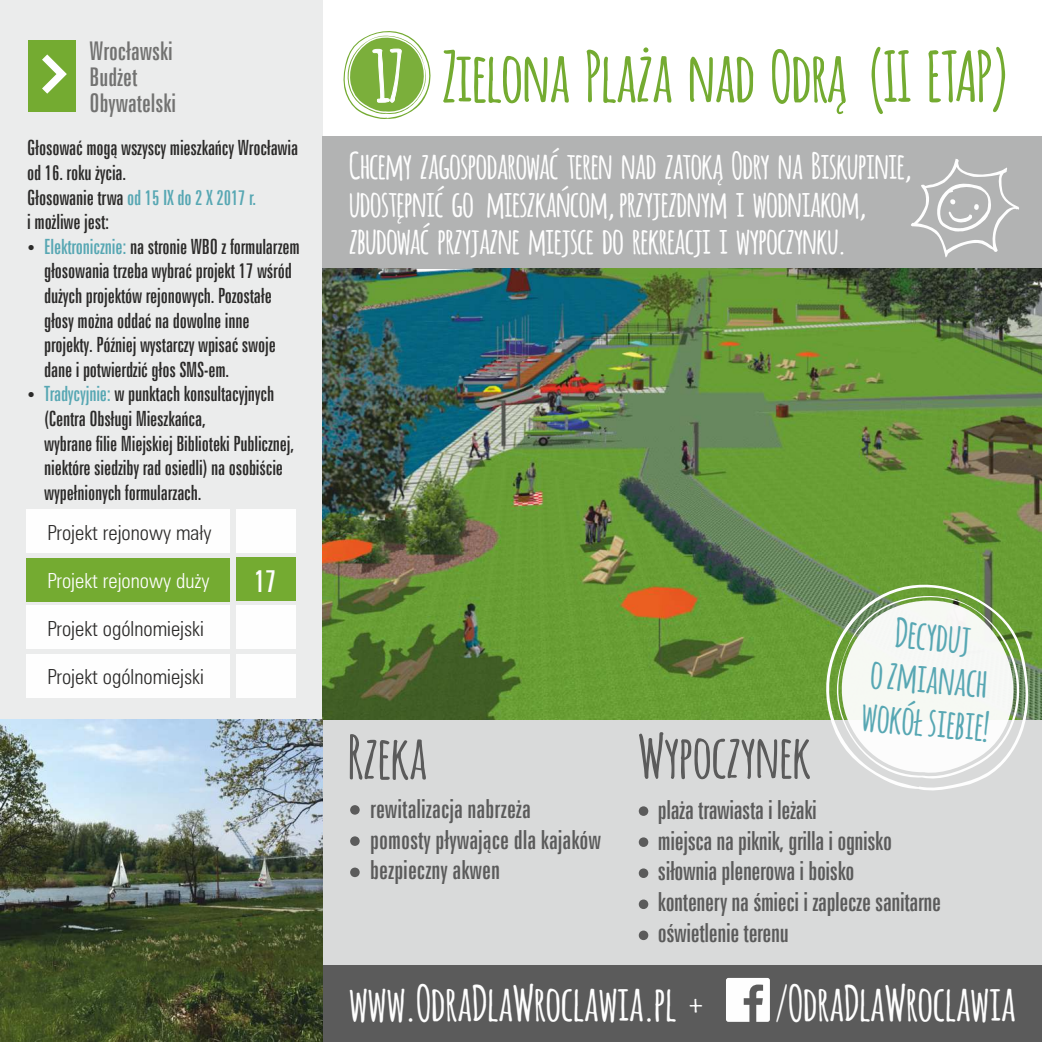
<style>
.page{position:relative;width:1042px;height:1042px;background:#fff}
.page>*{position:absolute;margin:0;border:0;box-sizing:border-box;transform-origin:0 0}
.t1{font:700 68.42px "Amatic";letter-spacing:-.01em;color:#74ab31}
.t2{font:700 59.15px "Amatic";color:#5b5b5b}
.t3{font:700 48.12px "Amatic";color:#fefefe}
.t4{font:700 39.81px/43px "Amatic";color:#57a7b3;text-align:center}
.t5{font:700 36.23px/37.1px "Amatic";letter-spacing:-.015em;color:#fefefe}
.t6{font:extra-condensed 31.15px "Zurich L2";color:#fefefe}
.t7{font:extra-condensed 26.25px/30.8px "Zurich L2";letter-spacing:-.015em;color:#5b5b5b}
.t8{font:extra-condensed 25.81px/26.1px "Zurich L2";color:#727271}
.t9{font:extra-condensed 21px/24.6px "Zurich L2";letter-spacing:-.01em;color:#2b2a29}
.t10{font:300 condensed 20.82px "Zurich L2";color:#2b2a29}
.t11{font:300 condensed 20.82px "Zurich L2";color:#fefefe}
.s1{color:#57a7b3}
.s2{color:#fefefe}
.s3{font-family:"Amatic SC";font-weight:400}
</style>
<div class="page">
<div style="left:0;top:0;width:322px;height:719px;background:#ebecec"></div>
<div style="left:322px;top:719px;width:720px;height:246px;background:#d9dada"></div>
<div style="left:322px;top:965px;width:720px;height:77px;background:#5b5b5b"></div>
<div style="left:28px;top:40px;width:48px;height:71px;background:#74ab31"></div>
<svg style="left:42px;top:54px;width:25px;height:40px"></svg>
<div style="left:322px;top:136px;width:720px;height:133px;background:#b2b3b3"></div>
<img style="left:322px;top:269px;width:720px;height:450px">
<svg style="left:911px;top:159px;width:108px;height:98px"></svg>
<svg style="left:343px;top:31px;width:88px;height:88px"></svg>
<svg style="left:726px;top:978px;width:44px;height:44px"></svg>
<svg style="left:350px;top:867px;width:10px;height:10px"></svg>
<svg style="left:350px;top:836px;width:10px;height:10px"></svg>
<svg style="left:350px;top:805px;width:10px;height:9px"></svg>
<svg style="left:639px;top:868px;width:9px;height:10px"></svg>
<svg style="left:639px;top:899px;width:9px;height:10px"></svg>
<svg style="left:639px;top:930px;width:9px;height:10px"></svg>
<svg style="left:639px;top:837px;width:9px;height:10px"></svg>
<svg style="left:639px;top:806px;width:9px;height:10px"></svg>
<svg style="left:821px;top:575px;width:209px;height:216px"></svg>
<div style="left:26px;top:510px;width:204px;height:43px;background:#fefefe"></div>
<div style="left:236px;top:510px;width:59px;height:43px;background:#fefefe"></div>
<div style="left:26px;top:558px;width:204px;height:43px;background:#74ab31"></div>
<div style="left:236px;top:558px;width:59px;height:43px;background:#74ab31"></div>
<div style="left:26px;top:606px;width:204px;height:43px;background:#fefefe"></div>
<div style="left:236px;top:606px;width:59px;height:43px;background:#fefefe"></div>
<div style="left:26px;top:654px;width:204px;height:43px;background:#fefefe"></div>
<div style="left:236px;top:654px;width:59px;height:43px;background:#fefefe"></div>
<img style="left:0;top:719px;width:322px;height:323px">
<p class="t8" style="left:90px;top:41px;width:88px">Wrocławski<br>Budżet<br>Obywatelski</p>
<p class="t9" style="left:27px;top:138px;width:272px">Głosować mogą wszyscy mieszkańcy Wrocławia od 16. roku życia.<br>Głosowanie trwa <span class="s1">od 15 IX do 2 X 2017 r.<br></span>i możliwe jest:</p>
<p class="t9" style="left:44px;top:236px;width:257px"><span class="s1">Elektronicznie:</span> na stronie WBO z formularzem głosowania trzeba wybrać projekt 17 wśród dużych projektów rejonowych. Pozostałe głosy można oddać na dowolne inne projekty. Później wystarczy wpisać swoje dane i potwierdzić głos SMS-em.<br><span class="s1">Tradycyjnie:</span> w punktach konsultacyjnych (Centra Obsługi Mieszkańca,<br>wybrane filie Miejskiej Biblioteki Publicznej, niektóre siedziby rad osiedli) na osobiście wypełnionych formularzach.</p>
<p class="t10" style="left:48px;top:524px;width:165px">Projekt rejonowy mały</p>
<p class="t11" style="left:48px;top:572px;width:164px">Projekt rejonowy duży</p>
<p class="t10" style="left:48px;top:620px;width:158px">Projekt ogólnomiejski</p>
<p class="t10" style="left:48px;top:668px;width:158px">Projekt ogólnomiejski</p>
<h3 class="t6" style="left:254px;top:568px;width:24px">17</h3>
<h1 class="t1" style="left:373px;top:38px;width:634px"><span class="s2">17</span> Zielona Plaża nad Odrą (II ETAP)</h1>
<h3 class="t5" style="left:349px;top:148px;width:565px">Chcemy zagospodarować teren nad zatoką Odry na Biskupinie, udostępnić go mieszkańcom, przyjezdnym i wodniakom, zbudować przyjazne miejsce do rekreacji i wypoczynku.</h3>
<h2 class="t2" style="left:347px;top:724px;width:81px">Rzeka</h2>
<p class="t7" style="left:370px;top:795px;width:232px">rewitalizacja nabrzeża<br>pomosty pływające dla kajaków bezpieczny akwen</p>
<h2 class="t2" style="left:638px;top:723px;width:174px">Wypoczynek</h2>
<h3 class="t4" style="left:871px;top:609px;width:129px;rotate:5deg">Decyduj<br>o zmianach wokół siebie!</h3>
<p class="t7" style="left:658px;top:796px;width:285px">plaża trawiasta i leżaki<br>miejsca na piknik, grilla i ognisko siłownia plenerowa i boisko<br>kontenery na śmieci i zaplecze sanitarne oświetlenie terenu</p>
<h3 class="t3" style="left:349px;top:976px;width:357px">www.OdraDlaWroclawia.pl <span class="s3">+</span></h3>
<h3 class="t3" style="left:776px;top:976px;width:241px">/OdraDlaWroclawia</h3>
</div>
